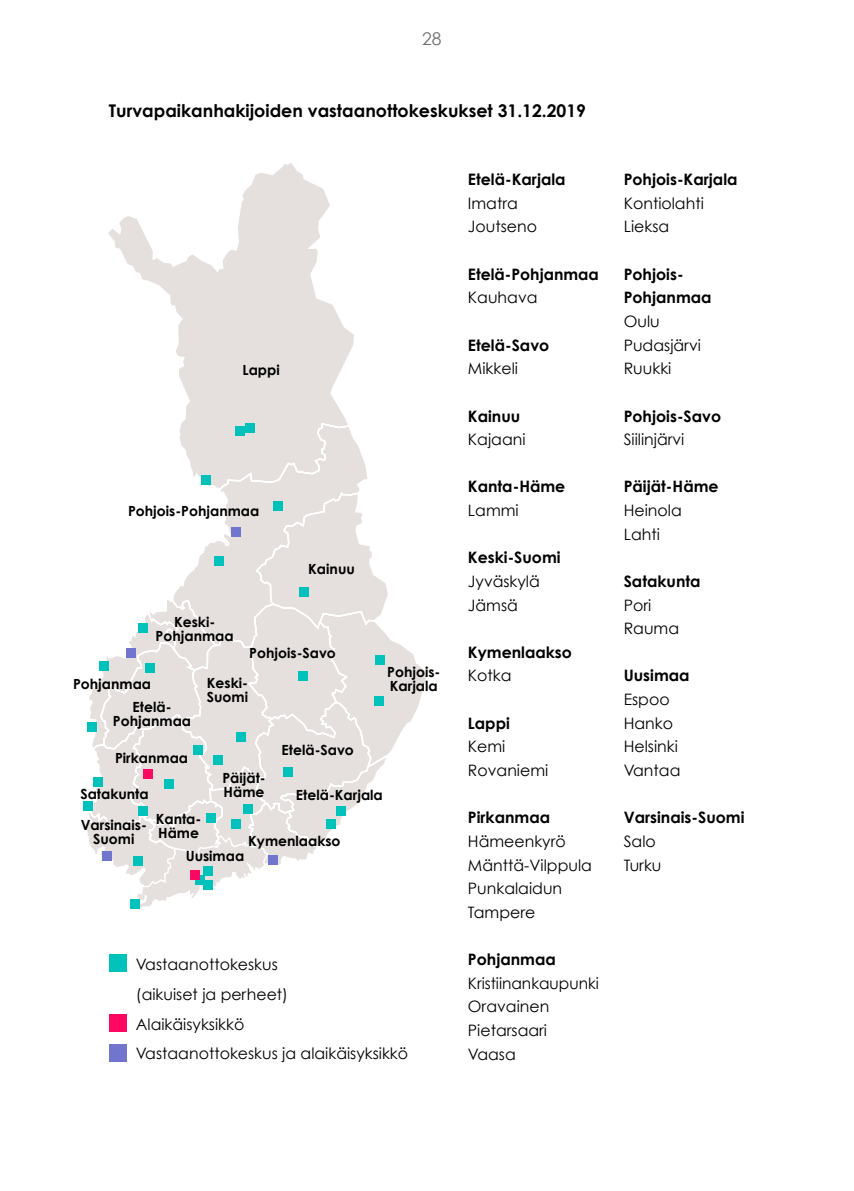
<style>
.page{position:relative;width:854px;height:1191px;background:#fff}
.page>*{position:absolute;margin:0;border:0;box-sizing:border-box;transform-origin:0 0}
.t1{font:700 17.5px "Century Gothic";color:#000}
.t2{font:17.5px "Century Gothic";color:#706f6f}
.t3{font:15.75px/23.6px "Century Gothic";color:#000}
.t4{font:700 15.75px/23.6px "Century Gothic";color:#000}
.t5{font:700 14px/14px "Century Gothic";color:#000}
</style>
<div class="page">
<div style="left:109px;top:954px;width:18px;height:18px;background:#00c2bb"></div>
<div style="left:109px;top:1014px;width:18px;height:18px;background:#ff0862"></div>
<div style="left:109px;top:1044px;width:18px;height:18px;background:#7175ce"></div>
<svg style="left:85px;top:163px;width:342px;height:725px"></svg>
<div style="left:245px;top:423px;width:10px;height:10px;background:#00c2bb"></div>
<div style="left:235px;top:425px;width:10px;height:10px;background:#00c2bb"></div>
<div style="left:201px;top:475px;width:10px;height:10px;background:#00c2bb"></div>
<div style="left:273px;top:501px;width:10px;height:10px;background:#00c2bb"></div>
<div style="left:214px;top:556px;width:10px;height:10px;background:#00c2bb"></div>
<div style="left:138px;top:623px;width:10px;height:9px;background:#00c2bb"></div>
<div style="left:99px;top:660px;width:10px;height:10px;background:#00c2bb"></div>
<div style="left:145px;top:663px;width:10px;height:10px;background:#00c2bb"></div>
<div style="left:299px;top:587px;width:9px;height:10px;background:#00c2bb"></div>
<div style="left:297px;top:670px;width:10px;height:10px;background:#00c2bb"></div>
<div style="left:375px;top:654px;width:10px;height:10px;background:#00c2bb"></div>
<div style="left:373px;top:695px;width:10px;height:10px;background:#00c2bb"></div>
<div style="left:283px;top:767px;width:10px;height:10px;background:#00c2bb"></div>
<div style="left:87px;top:721px;width:10px;height:10px;background:#00c2bb"></div>
<div style="left:93px;top:777px;width:10px;height:10px;background:#00c2bb"></div>
<div style="left:83px;top:801px;width:10px;height:10px;background:#00c2bb"></div>
<div style="left:138px;top:806px;width:10px;height:10px;background:#00c2bb"></div>
<div style="left:206px;top:812px;width:10px;height:10px;background:#00c2bb"></div>
<div style="left:243px;top:803px;width:10px;height:10px;background:#00c2bb"></div>
<div style="left:336px;top:806px;width:10px;height:10px;background:#00c2bb"></div>
<div style="left:326px;top:819px;width:10px;height:10px;background:#00c2bb"></div>
<div style="left:203px;top:866px;width:10px;height:10px;background:#00c2bb"></div>
<div style="left:203px;top:879px;width:10px;height:10px;background:#00c2bb"></div>
<svg style="left:194px;top:875px;width:10px;height:9px"></svg>
<div style="left:130px;top:899px;width:10px;height:10px;background:#00c2bb"></div>
<div style="left:133px;top:856px;width:10px;height:10px;background:#00c2bb"></div>
<div style="left:231px;top:819px;width:10px;height:10px;background:#00c2bb"></div>
<div style="left:236px;top:731px;width:10px;height:10px;background:#00c2bb"></div>
<div style="left:213px;top:754px;width:10px;height:10px;background:#00c2bb"></div>
<div style="left:164px;top:779px;width:10px;height:10px;background:#00c2bb"></div>
<div style="left:193px;top:745px;width:10px;height:9px;background:#00c2bb"></div>
<div style="left:190px;top:869px;width:9px;height:10px;background:#ff0862"></div>
<div style="left:143px;top:769px;width:10px;height:10px;background:#ff0862"></div>
<div style="left:231px;top:526px;width:10px;height:10px;background:#7175ce"></div>
<div style="left:126px;top:648px;width:10px;height:10px;background:#7175ce"></div>
<div style="left:102px;top:851px;width:10px;height:10px;background:#7175ce"></div>
<div style="left:268px;top:854px;width:10px;height:10px;background:#7175ce"></div>
<p class="t2" style="left:422px;top:28px;width:21px">28</p>
<p class="t1" style="left:109px;top:99px;width:478px">Turvapaikanhakijoiden vastaanottokeskukset 31.12.2019</p>
<p class="t5" style="left:242px;top:363px;width:39px">Lappi</p>
<p class="t5" style="left:128px;top:504px;width:133px">Pohjois-Pohjanmaa</p>
<p class="t5" style="left:155px;top:615px;width:80px;text-align:center">Keski-<br>Pohjanmaa</p>
<p class="t5" style="left:308px;top:561px;width:48px">Kainuu</p>
<p class="t5" style="left:132px;top:671px;width:40px;line-height:23.4px;text-indent:-60px">Pohjanmaa<br>Etelä-</p>
<p class="t5" style="left:113px;top:714px;width:80px">Pohjanmaa</p>
<p class="t5" style="left:115px;top:750px;width:75px">Pirkanmaa</p>
<p class="t5" style="left:80px;top:786px;width:70px">Satakunta</p>
<p class="t5" style="left:249px;top:645px;width:88px">Pohjois-Savo</p>
<p class="t5" style="left:207px;top:675px;width:43px">Keski-<br>Suomi</p>
<p class="t5" style="left:281px;top:743px;width:74px">Etelä-Savo</p>
<p class="t5" style="left:387px;top:665px;width:55px">Pohjois-<br>Karjala</p>
<p class="t5" style="left:222px;top:771px;width:45px">Päijät-<br>Häme</p>
<p class="t5" style="left:296px;top:787px;width:88px">Etelä-Karjala</p>
<p class="t5" style="left:81px;top:818px;width:68px;text-align:center">Varsinais-<br>Suomi</p>
<p class="t5" style="left:156px;top:812px;width:47px">Kanta-<br>Häme</p>
<p class="t5" style="left:248px;top:833px;width:94px">Kymenlaakso</p>
<p class="t5" style="left:186px;top:848px;width:60px">Uusimaa</p>
<p class="t3" style="left:136px;top:949px;width:274px;line-height:29.8px">Vastaanottokeskus<br>(aikuiset ja perheet)<br>Alaikäisyksikkö<br>Vastaanottokeskus ja alaikäisyksikkö</p>
<p class="t4" style="left:468px;top:167px;width:99px">Etelä-Karjala</p>
<p class="t3" style="left:468px;top:191px;width:71px">Imatra<br>Joutseno</p>
<p class="t4" style="left:468px;top:262px;width:132px">Etelä-Pohjanmaa</p>
<p class="t3" style="left:468px;top:285px;width:71px">Kauhava</p>
<p class="t4" style="left:468px;top:333px;width:83px">Etelä-Savo</p>
<p class="t3" style="left:468px;top:356px;width:51px">Mikkeli</p>
<p class="t4" style="left:468px;top:403px;width:54px">Kainuu</p>
<p class="t3" style="left:468px;top:427px;width:59px">Kajaani</p>
<p class="t4" style="left:468px;top:474px;width:99px">Kanta-Häme</p>
<p class="t3" style="left:468px;top:498px;width:52px">Lammi</p>
<p class="t4" style="left:468px;top:545px;width:94px">Keski-Suomi</p>
<p class="t3" style="left:468px;top:569px;width:73px">Jyväskylä<br>Jämsä</p>
<p class="t4" style="left:468px;top:640px;width:105px">Kymenlaakso</p>
<p class="t3" style="left:468px;top:663px;width:45px">Kotka</p>
<p class="t4" style="left:468px;top:711px;width:43px">Lappi</p>
<p class="t3" style="left:468px;top:734px;width:82px">Kemi<br>Rovaniemi</p>
<p class="t4" style="left:468px;top:805px;width:84px">Pirkanmaa</p>
<p class="t3" style="left:468px;top:829px;width:125px">Hämeenkyrö<br>Mänttä-Vilppula<br>Punkalaidun<br>Tampere</p>
<p class="t4" style="left:468px;top:947px;width:89px">Pohjanmaa</p>
<p class="t3" style="left:468px;top:971px;width:132px">Kristiinankaupunki<br>Oravainen<br>Pietarsaari<br>Vaasa</p>
<p class="t4" style="left:623px;top:167px;width:115px">Pohjois-Karjala</p>
<p class="t3" style="left:623px;top:191px;width:82px">Kontiolahti<br>Lieksa</p>
<p class="t4" style="left:623px;top:262px;width:89px">Pohjois-<br>Pohjanmaa</p>
<p class="t3" style="left:623px;top:309px;width:79px">Oulu<br>Pudasjärvi<br>Ruukki</p>
<p class="t4" style="left:623px;top:403px;width:99px">Pohjois-Savo</p>
<p class="t3" style="left:623px;top:427px;width:62px">Siilinjärvi</p>
<p class="t4" style="left:623px;top:474px;width:96px">Päijät-Häme</p>
<p class="t3" style="left:623px;top:498px;width:59px">Heinola<br>Lahti</p>
<p class="t4" style="left:623px;top:569px;width:78px">Satakunta</p>
<p class="t3" style="left:623px;top:593px;width:57px">Pori<br>Rauma</p>
<p class="t4" style="left:623px;top:663px;width:67px">Uusimaa</p>
<p class="t3" style="left:623px;top:687px;width:58px">Espoo<br>Hanko<br>Helsinki<br>Vantaa</p>
<p class="t4" style="left:623px;top:805px;width:122px">Varsinais-Suomi</p>
<p class="t3" style="left:623px;top:829px;width:39px">Salo<br>Turku</p>
</div>
